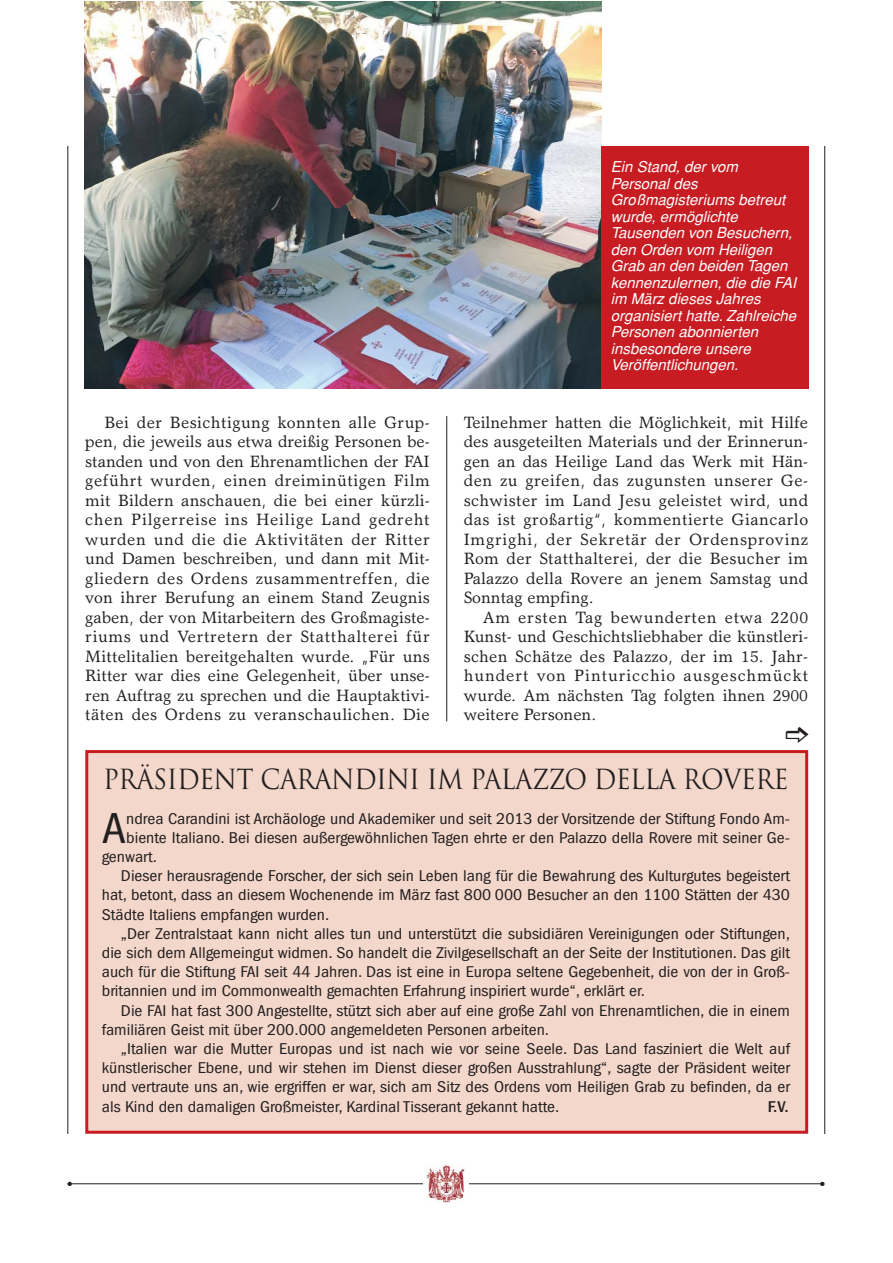
<style>
.page{position:relative;width:893px;height:1263px;background:#fff}
.page>*{position:absolute;margin:0;border:0;box-sizing:border-box;transform-origin:0 0}
.t1{font:condensed 45px "Franklin Gothic";color:#231f20;scale:1.1 1}
.t2{font:27px "Trajan";letter-spacing:-.025em;color:#231f20;scale:.92 1}
.t3{font:16.5px/19.5px "Garth Graphic";color:#231f20;text-align:justify}
.t4{font:condensed 16.2px "Franklin Gothic";color:#231f20;scale:1.1 1}
.t5{font:500 condensed 16.2px "Franklin Gothic";color:#231f20;scale:1.1 1}
.t6{font:italic 15px/16.5px "Helvetica";color:#fff}
.t7{font:6px "Zapf Dingbats";color:#231f20}
</style>
<div class="page">
<hr style="left:68px;top:146px;width:1px;height:988px;background:#231f20">
<hr style="left:824px;top:146px;width:1px;height:988px;background:#231f20">
<hr style="left:446px;top:416px;width:1px;height:305px;background:#231f20">
<hr style="left:69px;top:1183px;width:754px;height:1px;background:#231f20">
<div style="left:423px;top:1164px;width:45px;height:41px;background:#fff"></div>
<img style="left:426px;top:1164px;width:39px;height:39px">
<img style="left:84px;top:1px;width:517px;height:388px">
<div style="left:87px;top:751px;width:720px;height:381px;background:#f3d7ca"></div>
<div style="left:85px;top:750px;width:723px;height:384px;border:3px solid #c61c22"></div>
<div style="left:601px;top:146px;width:207px;height:243px;background:#c61c22"></div>
<p class="t6" style="left:611px;top:160px;width:190px">Ein Stand, der vom<br>Personal des<br>Großmagisteriums betreut wurde, ermöglichte<br>Tausenden von Besuchern, den Orden vom Heiligen<br>Grab an den beiden Tagen kennenzulernen, die die FAI im März dieses Jahres organisiert hatte. Zahlreiche<br>Personen abonnierten insbesondere unsere<br>Veröffentlichungen.</p>
<p class="t3" style="left:85px;top:414px;width:346px;text-indent:19px">Bei der Besichtigung konnten alle Grup&shy;pen, die jeweils aus etwa dreißig Personen be&shy;standen und von den Ehrenamtlichen der FAI geführt wurden, einen dreiminütigen Film mit Bildern anschauen, die bei einer kürzli&shy;chen Pilgerreise ins Heilige Land gedreht wurden und die die Aktivitäten der Ritter und Damen beschreiben, und dann mit Mit&shy;gliedern des Ordens zusammentreffen, die von ihrer Berufung an einem Stand Zeugnis gaben, der von Mitarbeitern des Großmagiste&shy;riums und Vertretern der Statthalterei für Mittelitalien bereitgehalten wurde. „Für uns Ritter war dies eine Gelegenheit, über unse&shy;ren Auftrag zu sprechen und die Hauptaktivi&shy;täten des Ordens zu veranschaulichen. Die</p>
<p class="t3" style="left:464px;top:414px;width:346px">Teilnehmer hatten die Möglichkeit, mit Hilfe des ausgeteilten Materials und der Erinnerun&shy;gen an das Heilige Land das Werk mit Hän&shy;den zu greifen, das zugunsten unserer Ge&shy;schwister im Land Jesu geleistet wird, und das ist großartig“, kommentierte Giancarlo Imgrighi, der Sekretär der Ordensprovinz Rom der Statthalterei, der die Besucher im Palazzo della Rovere an jenem Samstag und Sonntag empfing.</p>
<p class="t3" style="left:464px;top:609px;width:346px;text-indent:19px">Am ersten Tag bewunderten etwa 2200<br>Kunst- und Geschichtsliebhaber die künstleri&shy;schen Schätze des Palazzo, der im 15. Jahr&shy;hundert von Pinturicchio ausgeschmückt wurde. Am nächsten Tag folgten ihnen 2900 weitere Personen.</p>
<h2 class="t2" style="left:103px;top:764px;width:746px">PRÄSIDENT CARANDINI IM PALAZZO DELLA ROVERE</h2>
<h1 class="t1" style="left:102px;top:813px;width:24px">A</h1>
<p class="t4" style="left:126px;top:813px;width:605px">ndrea Carandini ist Archäologe und Akademiker und seit 2013 der Vorsitzende der Stiftung Fondo Am-</p>
<p class="t4" style="left:126px;top:832px;width:605px">biente Italiano. Bei diesen außergewöhnlichen Tagen ehrte er den Palazzo della Rovere mit seiner Ge-</p>
<p class="t4" style="left:102px;top:851px;width:52px">genwart.</p>
<p class="t4" style="left:121px;top:870px;width:610px">Dieser herausragende Forscher, der sich sein Leben lang für die Bewahrung des Kulturgutes begeistert</p>
<p class="t4" style="left:102px;top:889px;width:627px">hat, betont, dass an diesem Wochenende im März fast 800 000 Besucher an den 1100 Stätten der 430</p>
<p class="t4" style="left:102px;top:909px;width:208px">Städte Italiens empfangen wurden.</p>
<p class="t4" style="left:121px;top:928px;width:610px">„Der Zentralstaat kann nicht alles tun und unterstützt die subsidiären Vereinigungen oder Stiftungen,</p>
<p class="t4" style="left:102px;top:947px;width:627px">die sich dem Allgemeingut widmen. So handelt die Zivilgesellschaft an der Seite der Institutionen. Das gilt</p>
<p class="t4" style="left:102px;top:966px;width:627px">auch für die Stiftung FAI seit 44 Jahren. Das ist eine in Europa seltene Gegebenheit, die von der in Groß-</p>
<p class="t4" style="left:102px;top:985px;width:495px">britannien und im Commonwealth gemachten Erfahrung inspiriert wurde“, erklärt er.</p>
<p class="t4" style="left:121px;top:1005px;width:610px">Die FAI hat fast 300 Angestellte, stützt sich aber auf eine große Zahl von Ehrenamtlichen, die in einem</p>
<p class="t4" style="left:102px;top:1024px;width:408px">familiären Geist mit über 200.000 angemeldeten Personen arbeiten.</p>
<p class="t4" style="left:121px;top:1043px;width:610px">„Italien war die Mutter Europas und ist nach wie vor seine Seele. Das Land fasziniert die Welt auf</p>
<p class="t4" style="left:102px;top:1062px;width:627px">künstlerischer Ebene, und wir stehen im Dienst dieser großen Ausstrahlung“, sagte der Präsident weiter</p>
<p class="t4" style="left:102px;top:1081px;width:627px">und vertraute uns an, wie ergriffen er war, sich am Sitz des Ordens vom Heiligen Grab zu befinden, da er</p>
<p class="t4" style="left:102px;top:1101px;width:417px">als Kind den damaligen Großmeister, Kardinal Tisserant gekannt hatte.</p>
<p class="t5" style="left:768px;top:1101px;width:20px">F.V.</p>
<p class="t7" style="left:68px;top:1181px;width:6px">●</p>
<p class="t7" style="left:820px;top:1181px;width:6px">●</p>
</div>
